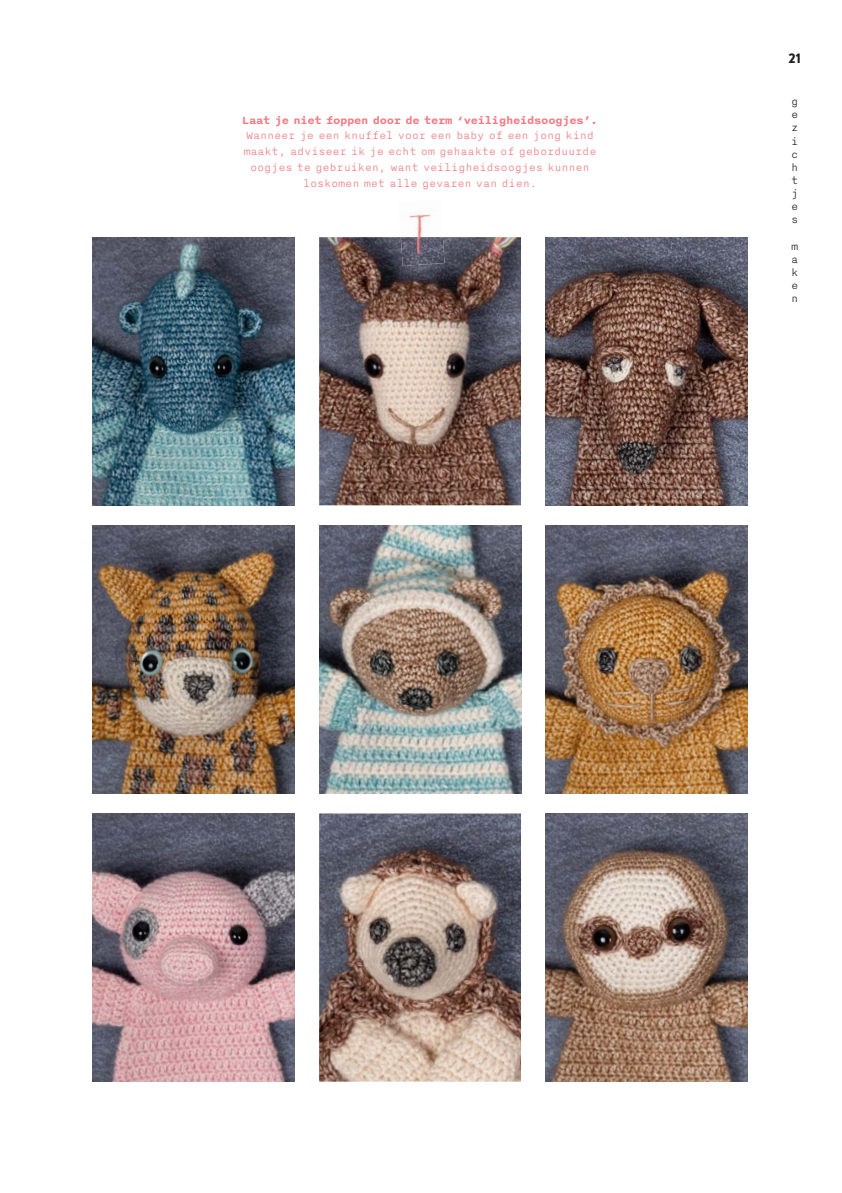
<style>
.page{position:relative;width:842px;height:1193px;background:#fff}
.page>*{position:absolute;margin:0;border:0;box-sizing:border-box;transform-origin:0 0}
.t1{font:900 14px "Brandon Grotesque";color:#231f20}
.t2{font:300 12.25px/15.8px "Nitti";letter-spacing:-.025em;color:#f27b83;text-align:center}
.t3{font:700 12.25px "Nitti";letter-spacing:-.025em;color:#f27b83}
.t4{font:300 12.25px/13.1px "Nitti";color:#231f20;text-align:justify}
</style>
<div class="page">
<img style="left:545px;top:237px;width:202px;height:268px">
<img style="left:92px;top:525px;width:202px;height:268px">
<img style="left:545px;top:525px;width:202px;height:268px">
<img style="left:319px;top:525px;width:202px;height:268px">
<img style="left:92px;top:237px;width:202px;height:268px">
<img style="left:545px;top:813px;width:202px;height:269px">
<img style="left:319px;top:237px;width:202px;height:268px">
<img style="left:92px;top:813px;width:202px;height:269px">
<img style="left:319px;top:813px;width:202px;height:269px">
<img style="left:409px;top:214px;width:22px;height:23px">
<img style="left:401px;top:237px;width:43px;height:29px">
<p class="t3" style="left:242px;top:112px;width:357px">Laat je niet foppen door de term ‘veiligheidsoogjes’.</p>
<p class="t2" style="left:243px;top:128px;width:355px">Wanneer je een knuffel voor een baby of een jong kind maakt, adviseer ik je echt om gehaakte of geborduurde oogjes te gebruiken, want veiligheidsoogjes kunnen loskomen met alle gevaren van dien.</p>
<p class="t1" style="left:788px;top:48px;width:14px">21</p>
<p class="t4" style="left:791px;top:95px;width:9px">g e z i c h t j e s</p>
<p class="t4" style="left:791px;top:240px;width:9px">m a k e n</p>
</div>
